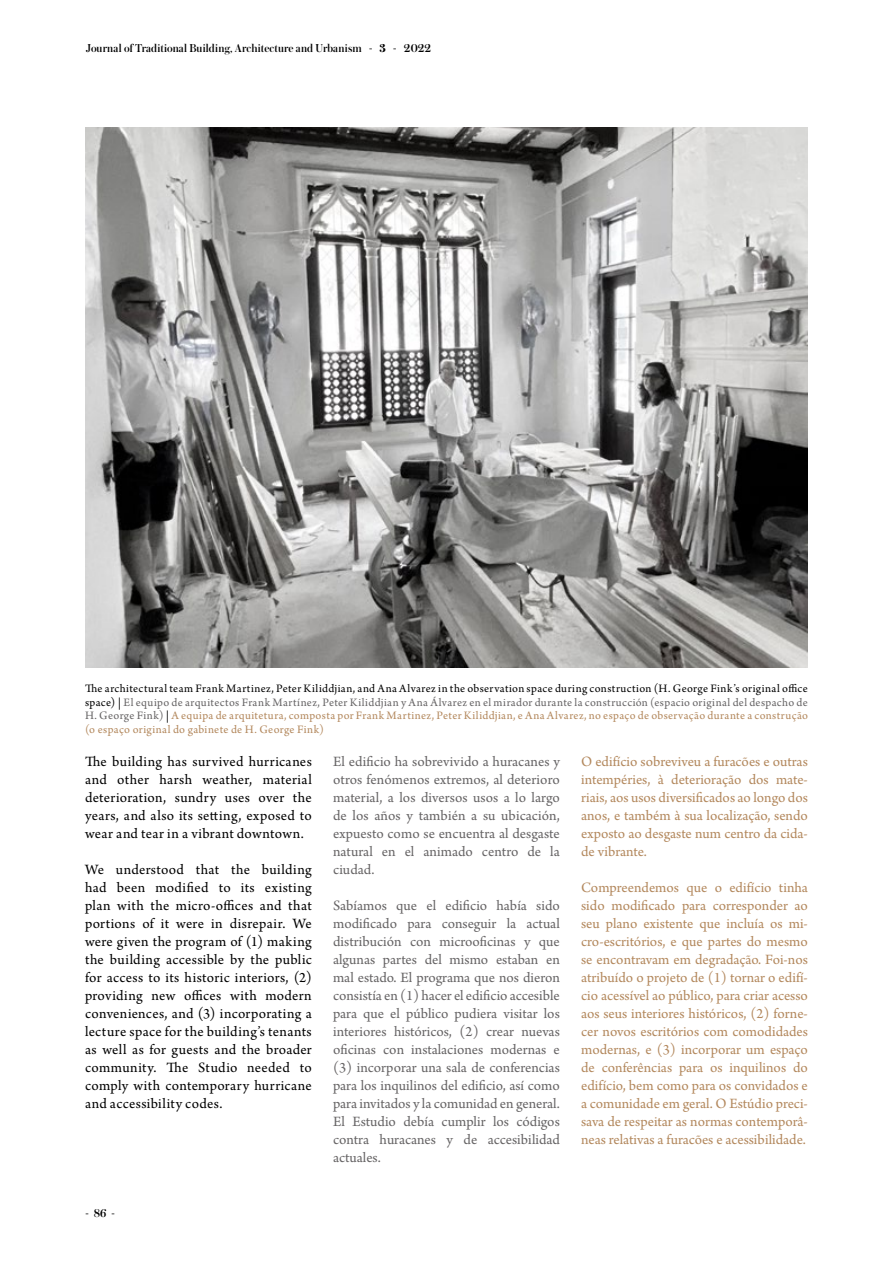
<style>
.page{position:relative;width:893px;height:1263px;background:#fff}
.page>*{position:absolute;margin:0;border:0;box-sizing:border-box;transform-origin:0 0}
.t1{font:15px/18px "Arno Pro";letter-spacing:-.005em;color:#b3885d;text-align:justify}
.t2{font:15px/18px "Arno Pro";color:#666465;text-align:justify}
.t3{font:15px/18px "Arno Pro";letter-spacing:.02em;color:#000;text-align:justify}
.t4{font:12px/13.5px "Arno Pro";letter-spacing:.03em;color:#b3885d;text-align:justify}
.t5{font:500 12px "Austin";letter-spacing:.01em;color:#000}
.s1{font-weight:700}
.s2{color:#000}
.s3{color:#666465}
</style>
<div class="page">
<img style="left:85px;top:128px;width:723px;height:540px">
<p class="t5" style="left:86px;top:40px;width:347px">Journal of Traditional Building, Architecture and Urbanism - <span class="s1">3</span> - 2022</p>
<p class="t4" style="left:85px;top:683px;width:724px"><span class="s2">The architectural team Frank Martinez, Peter Kiliddjian, and Ana Alvarez in the observation space during construction (H. George Fink’s original office space) |</span> <span class="s3">El equipo de arquitectos Frank Martínez, Peter Kiliddjian y Ana Álvarez en el mirador durante la construcción (espacio original del despacho de H. George Fink)</span> <span class="s2">|</span> A equipa de arquitetura, composta por Frank Martinez, Peter Kiliddjian, e Ana Alvarez, no espaço de observação durante a construção (o espaço original do gabinete de H. George Fink)</p>
<p class="t3" style="left:85px;top:753px;width:228px">The building has survived hurricanes and other harsh weather, material deterioration, sundry uses over the years, and also its setting, exposed to wear and tear in a vibrant downtown.</p>
<p class="t3" style="left:85px;top:861px;width:228px">We understood that the building had been modified to its existing plan with the micro-offices and that portions of it were in disrepair. We were given the program of (1) making the building accessible by the public for access to its historic interiors, (2) providing new offices with modern conveniences, and (3) incorporating a lecture space for the building’s tenants as well as for guests and the broader community. The Studio needed to comply with contemporary hurricane and accessibility codes.</p>
<p class="t5" style="left:85px;top:1205px;width:32px">- 86 -</p>
<p class="t2" style="left:333px;top:753px;width:228px">El edificio ha sobrevivido a huracanes y otros fenómenos extremos, al deterioro material, a los diversos usos a lo largo de los años y también a su ubicación, expuesto como se encuentra al desgaste natural en el animado centro de la ciudad.</p>
<p class="t2" style="left:333px;top:897px;width:228px">Sabíamos que el edificio había sido modificado para conseguir la actual distribución con microoficinas y que algunas partes del mismo estaban en mal estado. El programa que nos dieron consistía en (1) hacer el edificio accesible para que el público pudiera visitar los interiores históricos, (2) crear nuevas oficinas con instalaciones modernas e (3) incorporar una sala de conferencias para los inquilinos del edificio, así como para invitados y la comunidad en general.<br>El Estudio debía cumplir los códigos contra huracanes y de accesibilidad actuales.</p>
<p class="t1" style="left:581px;top:753px;width:228px">O edifício sobreviveu a furacões e outras intempéries, à deterioração dos mate&shy;riais, aos usos diversificados ao longo dos anos, e também à sua localização, sendo exposto ao desgaste num centro da cida&shy;de vibrante.</p>
<p class="t1" style="left:581px;top:879px;width:228px">Compreendemos que o edifício tinha sido modificado para corresponder ao seu plano existente que incluía os mi&shy;cro-escritórios, e que partes do mesmo se encontravam em degradação. Foi-nos atribuído o projeto de (1) tornar o edifí&shy;cio acessível ao público, para criar acesso aos seus interiores históricos, (2) forne&shy;cer novos escritórios com comodidades modernas, e (3) incorporar um espaço de conferências para os inquilinos do edifício, bem como para os convidados e a comunidade em geral. O Estúdio preci&shy;sava de respeitar as normas contemporâ&shy;neas relativas a furacões e acessibilidade.</p>
</div>
